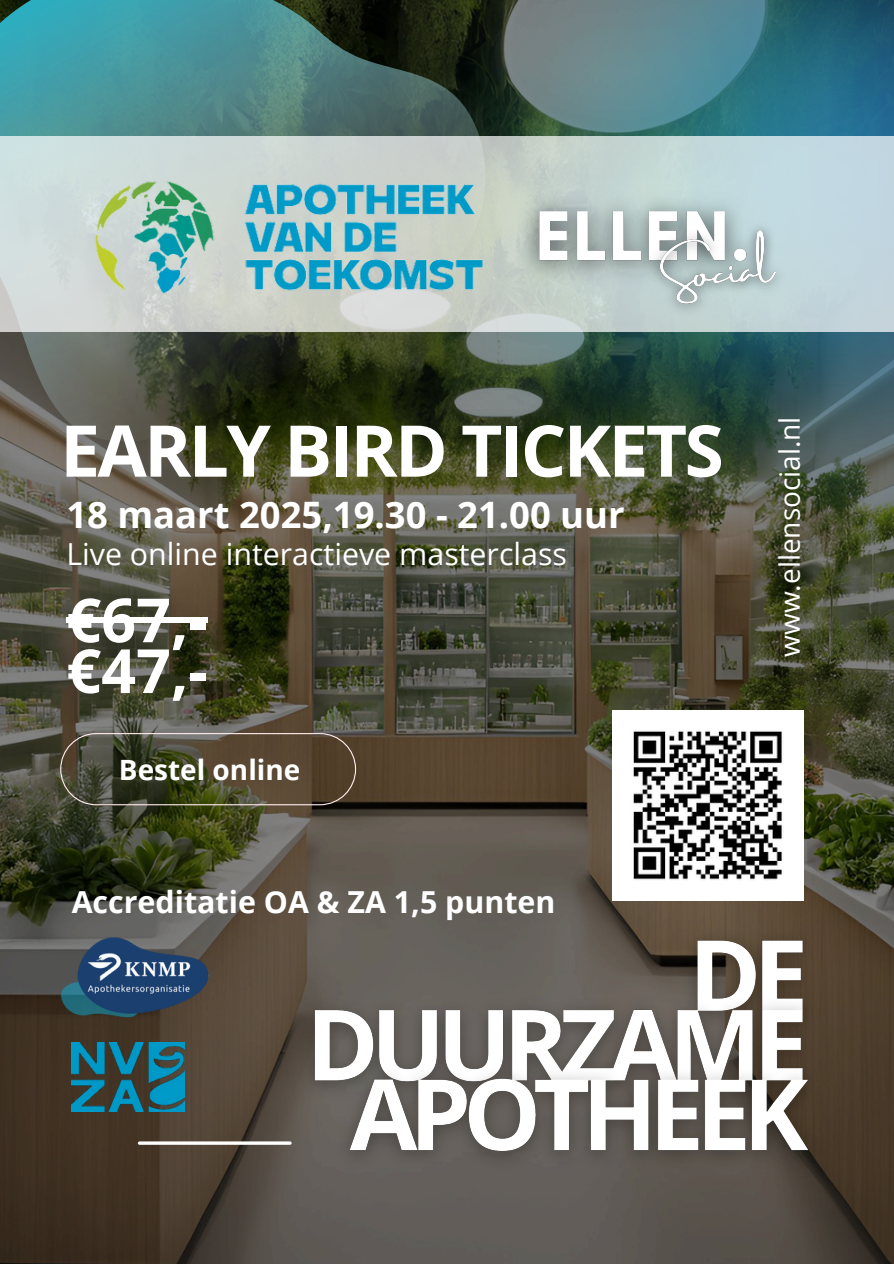
<style>
.page{position:relative;width:894px;height:1264px;background:#fff}
.page>*{position:absolute;margin:0;border:0;box-sizing:border-box;transform-origin:0 0}
.t1{font:700 71.4px "Open Sans";letter-spacing:-.035em;color:#fff}
.t2{font:700 60.9px/50.7px "Open Sans";color:#fff}
.t3{font:700 36.45px "Open Sans";color:#fff}
.t4{font:30.3px "Open Sans";color:#fff}
.t5{font:700 30.3px "Open Sans";color:#fff}
.t6{font:27.9px "Open Sans";color:#fff}
.t7{font:700 27.9px "Open Sans";color:#fff}
</style>
<div class="page">
<img style="left:0;top:480px;width:893px;height:783px">
<svg style="left:60px;top:733px;width:296px;height:72px;background:#504934"></svg>
<img style="left:301px;top:0;width:592px;height:644px">
<svg style="left:0;top:0;width:488px;height:480px;background:#415d51"></svg>
<svg style="left:0;top:137px;width:893px;height:195px;background:#c8d6d6"></svg>
<img style="left:66px;top:161px;width:440px;height:146px">
<img style="left:290px;top:905px;width:542px;height:274px">
<hr style="left:139px;top:1141px;width:151px;height:3px;background:#fff">
<img style="left:612px;top:710px;width:190px;height:190px">
<img style="left:60px;top:900px;width:150px;height:150px">
<img style="left:72px;top:1042px;width:112px;height:69px">
<img style="left:506px;top:181px;width:273px;height:115px">
<img style="left:637px;top:212px;width:161px;height:120px">
<div style="left:66px;top:617px;width:142px;height:6px;background:#fff"></div>
<p class="t1" style="left:60px;top:400px;width:665px">EARLY BIRD TICKETS</p>
<h2 class="t3" style="left:66px;top:489px;width:559px">18 maart 2025,19.30 - 21.00 uur</h2>
<p class="t4" style="left:66px;top:532px;width:502px">Live online interactieve masterclass</p>
<p class="t2" style="left:66px;top:593px;width:143px">€67,- €47,-</p>
<p class="t7" style="left:119px;top:750px;width:183px">Bestel online</p>
<h4 class="t5" style="left:72px;top:880px;width:485px">Accreditatie OA &amp; ZA 1,5 punten</h4>
<p class="t6" style="left:770px;top:657px;width:242px;rotate:-90deg">www.ellensocial.nl</p>
</div>
